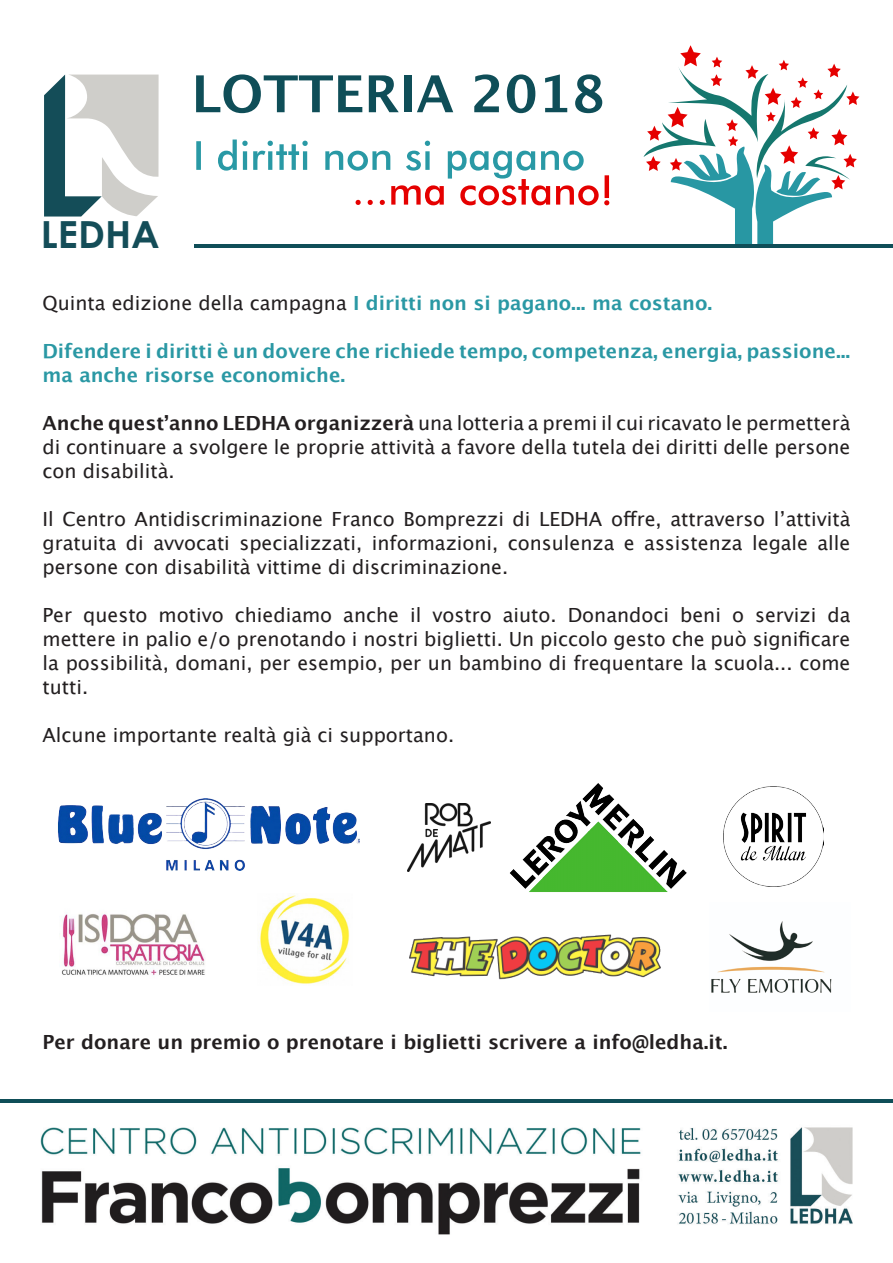
<style>
.page{position:relative;width:893px;height:1263px;background:#fff}
.page>*{position:absolute;margin:0;border:0;box-sizing:border-box;transform-origin:0 0}
.t1{font:700 51px "Lucida Grande";color:#0f4e58}
.t2{font:700 37.35px "Century Gothic";color:#144d58}
.t3{font:19.5px/24px "Lucida Grande";color:#231f20;text-align:justify}
.t4{font:700 19.5px/24px "Lucida Grande";color:#2a98a4}
.t5{font:700 19.5px "Lucida Grande";color:#231f20}
.s1{font-weight:400;color:#231f20}
.s2{font-weight:700}
</style>
<div class="page">
<svg style="left:196px;top:140px;width:413px;height:65px"></svg>
<svg style="left:44px;top:75px;width:115px;height:142px"></svg>
<svg style="left:643px;top:45px;width:216px;height:200px"></svg>
<hr style="left:0;top:1099px;width:893px;height:3px;background:#0f4e58">
<img style="left:40px;top:1127px;width:812px;height:108px">
<img style="left:58px;top:798px;width:302px;height:73px">
<img style="left:510px;top:783px;width:177px;height:109px">
<img style="left:409px;top:934px;width:252px;height:46px">
<img style="left:724px;top:786px;width:99px;height:100px">
<img style="left:407px;top:804px;width:83px;height:67px">
<img style="left:61px;top:913px;width:144px;height:63px">
<img style="left:259px;top:895px;width:91px;height:89px">
<hr style="left:194px;top:245px;width:699px;height:3px;background:#0f4e58">
<img style="left:711px;top:921px;width:121px;height:72px">
<p class="t1" style="left:191px;top:53px;width:415px">LOTTERIA 2018</p>
<p class="t2" style="left:41px;top:206px;width:120px">LEDHA</p>
<p class="t4" style="left:43px;top:291px;width:671px"><span class="s1">Quinta edizione della campagna</span> I diritti non si pagano... ma costano.</p>
<p class="t4" style="left:43px;top:339px;width:809px">Difendere i diritti è un dovere che richiede tempo, competenza, energia, passione... ma anche risorse economiche.</p>
<p class="t3" style="left:43px;top:412px;width:809px"><span class="s2">Anche quest’anno LEDHA organizzerà</span> una lotteria a premi il cui ricavato le permetterà di continuare a svolgere le proprie attività a favore della tutela dei diritti delle persone con disabilità.</p>
<p class="t3" style="left:43px;top:508px;width:809px">Il Centro Antidiscriminazione Franco Bomprezzi di LEDHA offre, attraverso l’attività gratuita di avvocati specializzati, informazioni, consulenza e assistenza legale alle persone con disabilità vittime di discriminazione.</p>
<p class="t3" style="left:43px;top:604px;width:809px">Per questo motivo chiediamo anche il vostro aiuto. Donandoci beni o servizi da mettere in palio e/o prenotando i nostri biglietti. Un piccolo gesto che può significare la possibilità, domani, per esempio, per un bambino di frequentare la scuola... come tutti.</p>
<p class="t3" style="left:43px;top:724px;width:413px">Alcune importante realtà già ci supportano.</p>
<p class="t5" style="left:43px;top:1026px;width:687px">Per donare un premio o prenotare i biglietti scrivere a info@ledha.it.</p>
</div>
